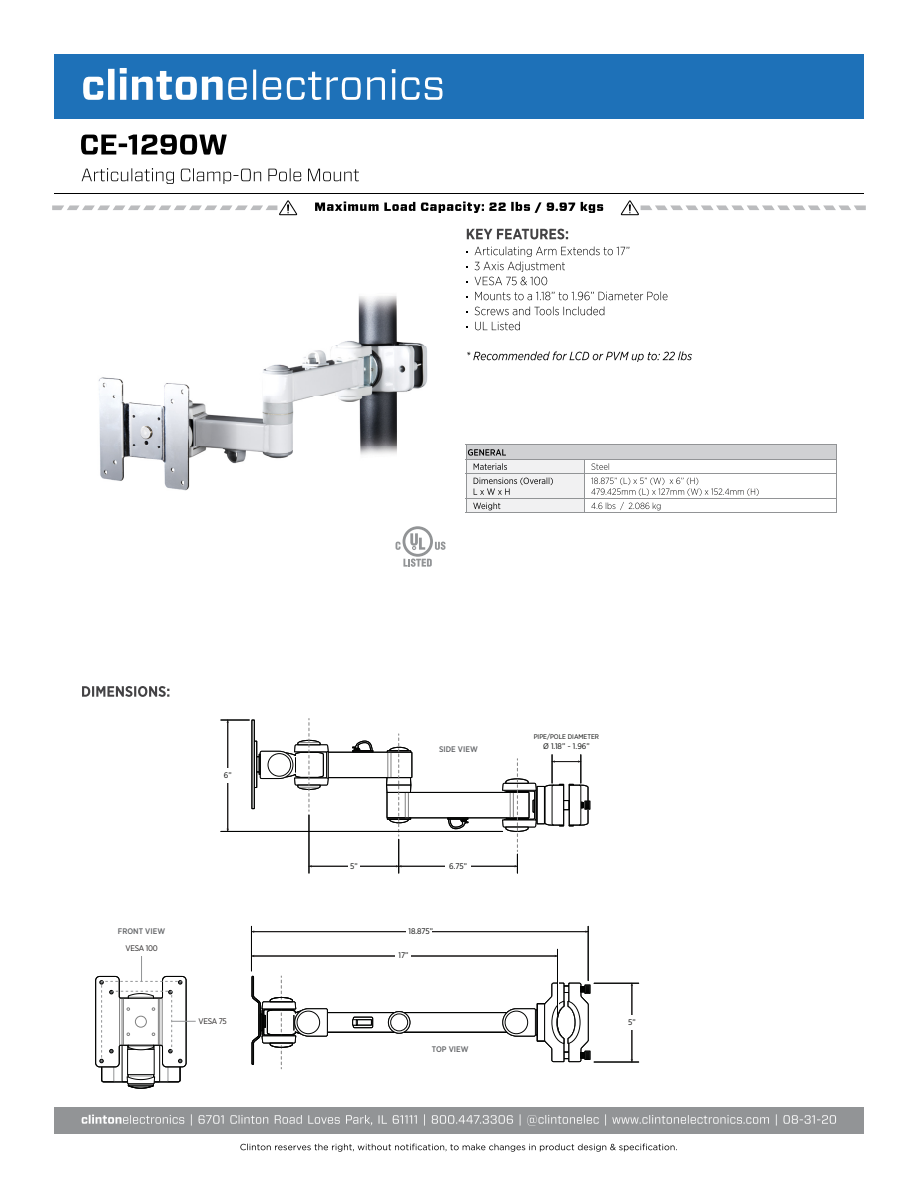
<style>
.page{position:relative;width:918px;height:1188px;background:#fff}
.page>*{position:absolute;margin:0;border:0;box-sizing:border-box;transform-origin:0 0}
.t1{font:8.1px "Gotham Narrow";color:#020302}
.t2{font:500 8.1px "Gotham Narrow";color:#626467}
.t3{font:8.1px "Gotham Narrow";letter-spacing:-.03em;color:#221f1f}
.t4{font:6.75px "Gotham Narrow";color:#020302}
</style>
<div class="page">
<div style="left:54px;top:55px;width:810px;height:64px;background:#1e71b8"></div>
<svg style="left:83px;top:68px;width:359px;height:32px"></svg>
<div style="left:54px;top:1107px;width:810px;height:27px;background:#929496"></div>
<svg style="left:82px;top:1114px;width:754px;height:12px"></svg>
<svg style="left:240px;top:1144px;width:437px;height:8px"></svg>
<div style="left:537px;top:1003px;width:8px;height:38px;border:1px solid #020302"></div>
<hr style="left:253px;top:931px;width:167px;height:1px;background:#221f1f">
<hr style="left:421px;top:931px;width:165px;height:1px;background:#221f1f">
<div style="left:407px;top:925px;width:25px;height:14px;background:#fff"></div>
<hr style="left:251px;top:926px;width:1px;height:45px;background:#020302">
<hr style="left:588px;top:926px;width:1px;height:55px;background:#020302">
<hr style="left:253px;top:956px;width:151px;height:1px;background:#221f1f">
<hr style="left:405px;top:956px;width:151px;height:1px;background:#221f1f">
<div style="left:396px;top:951px;width:15px;height:10px;background:#fff"></div>
<div style="left:537px;top:786px;width:8px;height:38px;border:1px solid #020302"></div>
<svg style="left:221px;top:719px;width:316px;height:154px"></svg>
<div style="left:222px;top:768px;width:12px;height:15px;background:#fff"></div>
<svg style="left:95px;top:956px;width:101px;height:133px"></svg>
<div style="left:537px;top:1004px;width:8px;height:37px;border:1px solid #020302"></div>
<div style="left:585px;top:801px;width:5px;height:9px;border:1px solid #020302"></div>
<div style="left:585px;top:1051px;width:5px;height:9px;border:1px solid #020302"></div>
<div style="left:585px;top:985px;width:5px;height:9px;border:1px solid #020302"></div>
<svg style="left:544px;top:755px;width:45px;height:72px"></svg>
<svg style="left:251px;top:976px;width:286px;height:93px"></svg>
<hr style="left:594px;top:1062px;width:45px;height:1px;background:#020302">
<hr style="left:594px;top:983px;width:45px;height:1px;background:#020302">
<hr style="left:632px;top:985px;width:1px;height:75px;background:#221f1f">
<div style="left:626px;top:1015px;width:12px;height:15px;background:#fff"></div>
<svg style="left:544px;top:982px;width:45px;height:80px"></svg>
<hr style="left:557px;top:949px;width:1px;height:65px;background:#020302">
<svg style="left:81px;top:135px;width:146px;height:20px"></svg>
<hr style="left:54px;top:193px;width:810px;height:1px;background:#000">
<svg style="left:475px;top:247px;width:154px;height:38px"></svg>
<svg style="left:475px;top:292px;width:193px;height:8px"></svg>
<svg style="left:475px;top:307px;width:129px;height:8px"></svg>
<svg style="left:475px;top:322px;width:45px;height:8px"></svg>
<svg style="left:467px;top:351px;width:225px;height:11px"></svg>
<svg style="left:82px;top:168px;width:277px;height:16px"></svg>
<svg style="left:467px;top:229px;width:101px;height:10px"></svg>
<img style="left:98px;top:295px;width:330px;height:252px">
<svg style="left:52px;top:200px;width:245px;height:15px"></svg>
<svg style="left:621px;top:200px;width:245px;height:15px"></svg>
<svg style="left:315px;top:202px;width:288px;height:11px"></svg>
<svg style="left:82px;top:686px;width:87px;height:11px"></svg>
<div style="left:466px;top:445px;width:371px;height:14px;background:#d0d1d3"></div>
<hr style="left:584px;top:459px;width:253px;height:1px;background:#929496">
<hr style="left:584px;top:473px;width:253px;height:1px;background:#929496">
<hr style="left:584px;top:498px;width:253px;height:1px;background:#929496">
<hr style="left:584px;top:512px;width:253px;height:1px;background:#929496">
<hr style="left:466px;top:444px;width:118px;height:1px;background:#929496">
<hr style="left:584px;top:444px;width:253px;height:1px;background:#929496">
<svg style="left:836px;top:445px;width:1px;height:67px"></svg>
<svg style="left:591px;top:463px;width:18px;height:7px"></svg>
<svg style="left:591px;top:478px;width:168px;height:18px"></svg>
<svg style="left:466px;top:445px;width:119px;height:68px"></svg>
<svg style="left:591px;top:502px;width:70px;height:8px"></svg>
<svg style="left:396px;top:526px;width:50px;height:41px"></svg>
<p class="t1" style="left:224px;top:770px;width:9px">6”</p>
<p class="t2" style="left:439px;top:744px;width:40px">SIDE VIEW</p>
<p class="t4" style="left:534px;top:733px;width:67px">PIPE/POLE DIAMETER</p>
<p class="t1" style="left:543px;top:741px;width:48px">Ø 1.18” ~ 1.96”</p>
<p class="t2" style="left:118px;top:926px;width:49px">FRONT VIEW</p>
<p class="t3" style="left:125px;top:943px;width:34px">VESA 100</p>
<p class="t1" style="left:350px;top:861px;width:9px">5”</p>
<p class="t1" style="left:449px;top:861px;width:19px">6.75”</p>
<p class="t1" style="left:409px;top:927px;width:26px">18.875”</p>
<p class="t1" style="left:399px;top:951px;width:11px">17”</p>
<p class="t3" style="left:198px;top:1016px;width:30px">VESA 75</p>
<p class="t1" style="left:628px;top:1017px;width:9px">5”</p>
<p class="t2" style="left:432px;top:1045px;width:38px">TOP VIEW</p>
</div>
